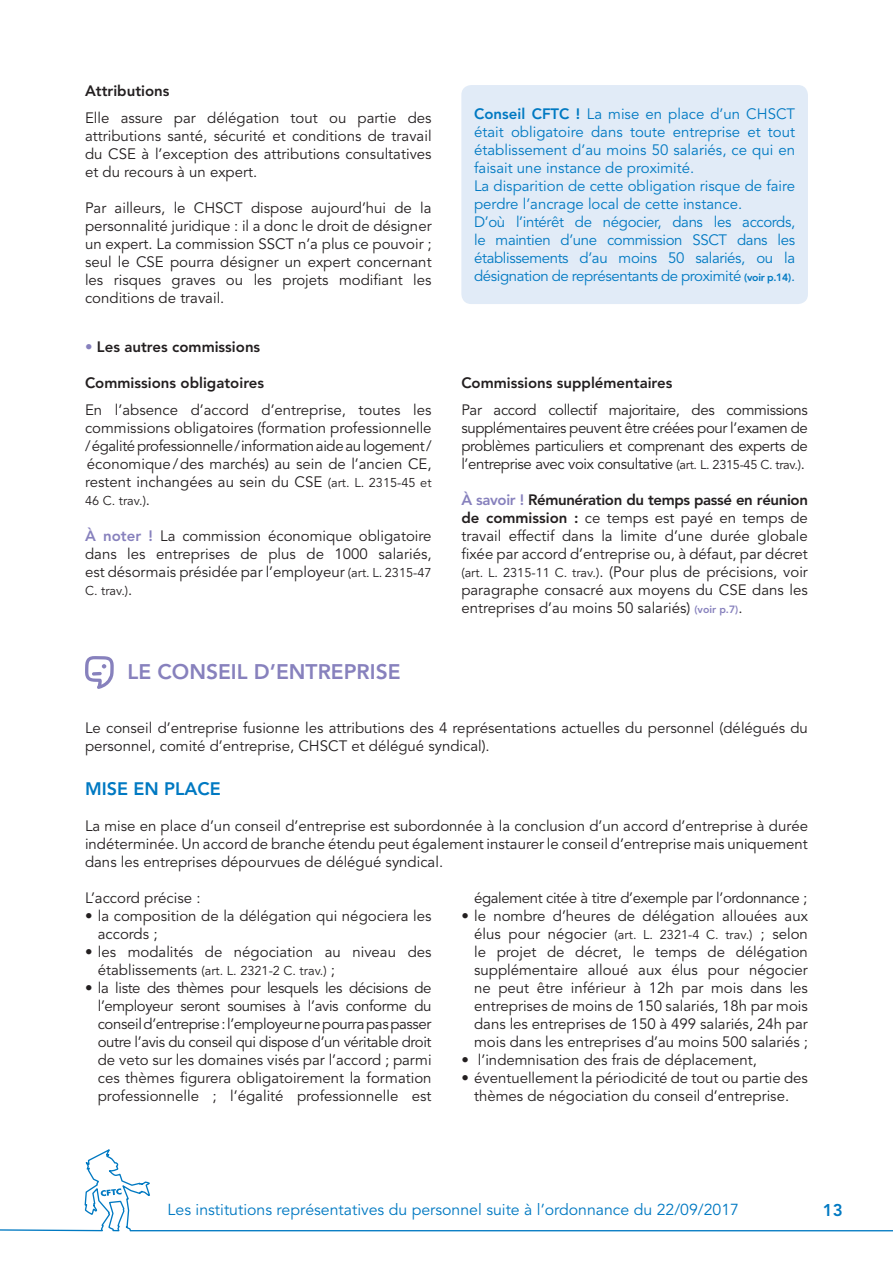
<style>
.page{position:relative;width:893px;height:1263px;background:#fff}
.page>*{position:absolute;margin:0;border:0;box-sizing:border-box;transform-origin:0 0}
.t1{font:800 21px "Avenir";color:#8781bd}
.t2{font:800 18px "Avenir";color:#0079c2}
.t3{font:800 16.95px "Avenir";color:#0079c2}
.t4{font:15.9px "Avenir";color:#0079c2}
.t5{font:15px/18px "Avenir";color:#231f20;text-align:justify}
.t6{font:15px/18px "Avenir";color:#0079c2}
.t7{font:800 15px "Avenir";color:#231f20}
.t8{font:15px "Avenir";letter-spacing:-.025em;color:#231f20}
.t9{font:12.75px "Avenir";color:#231f20}
.s1{color:#8781bd}
.s2{font-size:12.75px}
.s3{font-size:15px}
.s4{font-weight:800;color:#8781bd}
.s5{font-weight:800}
.s6{font-weight:800;font-size:10.5px}
.s7{font-weight:800;font-size:10.5px;color:#8781bd}
</style>
<div class="page">
<svg style="left:1px;top:1149px;width:892px;height:83px"></svg>
<svg style="left:101px;top:1188px;width:24px;height:44px"></svg>
<div style="left:461px;top:85px;width:347px;height:219px;background:#e1ebf7;border-radius:10px"></div>
<svg style="left:85px;top:656px;width:29px;height:33px"></svg>
<p class="t7" style="left:85px;top:82px;width:86px">Attributions</p>
<p class="t5" style="left:85px;top:109px;width:348px">Elle assure par délégation tout ou partie des attributions santé, sécurité et conditions de travail du CSE à l’exception des attributions consultatives et du recours à un expert.</p>
<p class="t5" style="left:85px;top:199px;width:348px">Par ailleurs, le CHSCT dispose aujourd’hui de la personnalité juridique : il a donc le droit de désigner un expert. La commission SSCT n’a plus ce pouvoir ; seul le CSE pourra désigner un expert concernant les risques graves ou les projets modifiant les conditions de travail.</p>
<p class="t7" style="left:85px;top:338px;width:177px"><span class="s1">•</span> Les autres commissions</p>
<p class="t7" style="left:85px;top:374px;width:181px">Commissions obligatoires</p>
<p class="t5" style="left:85px;top:401px;width:348px">En l’absence d’accord d’entreprise, toutes les commissions obligatoires (formation professionnelle /égalité professionnelle/information aide au logement/ économique/des marchés) au sein de l’ancien CE, restent inchangées au sein du CSE <span class="s2">(art. L. 2315-45 et</span></p>
<p class="t9" style="left:85px;top:493px;width:67px">46 C. trav.)<span class="s3">.</span></p>
<p class="t5" style="left:85px;top:527px;width:348px"><span class="s4">À noter !</span> La commission économique obligatoire dans les entreprises de plus de 1000 salariés, est désormais présidée par l’employeur <span class="s2">(art. L. 2315-47</span></p>
<p class="t9" style="left:85px;top:583px;width:49px">C. trav.)<span class="s3">.</span></p>
<h1 class="t1" style="left:128px;top:659px;width:274px">LE CONSEIL D’ENTREPRISE</h1>
<p class="t6" style="left:474px;top:105px;width:323px"><span class="s5">Conseil CFTC !</span> La mise en place d’un CHSCT était obligatoire dans toute entreprise et tout établissement d’au moins 50 salariés, ce qui en faisait une instance de proximité.<br>La disparition de cette obligation risque de faire perdre l’ancrage local de cette instance.<br>D’où l’intérêt de négocier, dans les accords, le maintien d’une commission SSCT dans les établissements d’au moins 50 salariés, ou la désignation de représentants de proximité <span class="s6">(voir p.14)</span>.</p>
<p class="t7" style="left:461px;top:374px;width:213px">Commissions supplémentaires</p>
<p class="t5" style="left:461px;top:401px;width:348px">Par accord collectif majoritaire, des commissions supplémentaires peuvent être créées pour l’examen de problèmes particuliers et comprenant des experts de l’entreprise avec voix consultative <span class="s2">(art. L. 2315-45 C. trav.)</span>.</p>
<p class="t5" style="left:461px;top:491px;width:348px"><span class="s4">À savoir !</span> <span class="s5">Rémunération du temps passé en réunion de commission :</span> ce temps est payé en temps de travail effectif dans la limite d’une durée globale fixée par accord d’entreprise ou, à défaut, par décret <span class="s2">(art. L. 2315-11 C. trav.)</span>. (Pour plus de précisions, voir paragraphe consacré aux moyens du CSE dans les entreprises d’au moins 50 salariés) <span class="s7">(voir p.7)</span>.</p>
<p class="t5" style="left:85px;top:719px;width:724px">Le conseil d’entreprise fusionne les attributions des 4 représentations actuelles du personnel (délégués du personnel, comité d’entreprise, CHSCT et délégué syndical).</p>
<p class="t2" style="left:85px;top:778px;width:137px">MISE EN PLACE</p>
<p class="t5" style="left:85px;top:817px;width:724px">La mise en place d’un conseil d’entreprise est subordonnée à la conclusion d’un accord d’entreprise à durée indéterminée. Un accord de branche étendu peut également instaurer le conseil d’entreprise mais uniquement dans les entreprises dépourvues de délégué syndical.</p>
<p class="t5" style="left:85px;top:889px;width:117px">L’accord précise :</p>
<p class="t5" style="left:98px;top:907px;width:335px;text-indent:-13px">• la composition de la délégation qui négociera les accords ;</p>
<p class="t5" style="left:85px;top:943px;width:348px">• les modalités de négociation au niveau des</p>
<p class="t9" style="left:98px;top:963px;width:239px"><span class="s3">établissements</span> (art. L. 2321-2 C. trav.) <span class="s3">;</span></p>
<p class="t5" style="left:98px;top:979px;width:335px;text-indent:-13px">• la liste des thèmes pour lesquels les décisions de l’employeur seront soumises à l’avis conforme du conseil d’entreprise : l’employeur ne pourra pas passer outre l’avis du conseil qui dispose d’un véritable droit de veto sur les domaines visés par l’accord ; parmi ces thèmes figurera obligatoirement la formation professionnelle ; l’égalité professionnelle est</p>
<p class="t8" style="left:474px;top:889px;width:335px">également citée à titre d’exemple par l’ordonnance ;</p>
<p class="t5" style="left:474px;top:907px;width:335px;text-indent:-13px">• le nombre d’heures de délégation allouées aux élus pour négocier <span class="s2">(art. L. 2321-4 C. trav.)</span> ; selon le projet de décret, le temps de délégation supplémentaire alloué aux élus pour négocier ne peut être inférieur à 12h par mois dans les entreprises de moins de 150 salariés, 18h par mois dans les entreprises de 150 à 499 salariés, 24h par mois dans les entreprises d’au moins 500 salariés ;</p>
<p class="t5" style="left:461px;top:1051px;width:297px">• l’indemnisation des frais de déplacement,</p>
<p class="t5" style="left:461px;top:1069px;width:348px;text-align:center">• éventuellement la périodicité de tout ou partie des thèmes de négociation du conseil d’entreprise.</p>
<p class="t4" style="left:168px;top:1200px;width:573px">Les institutions représentatives du personnel suite à l’ordonnance du 22/09/2017</p>
<p class="t3" style="left:823px;top:1200px;width:22px">13</p>
</div>
